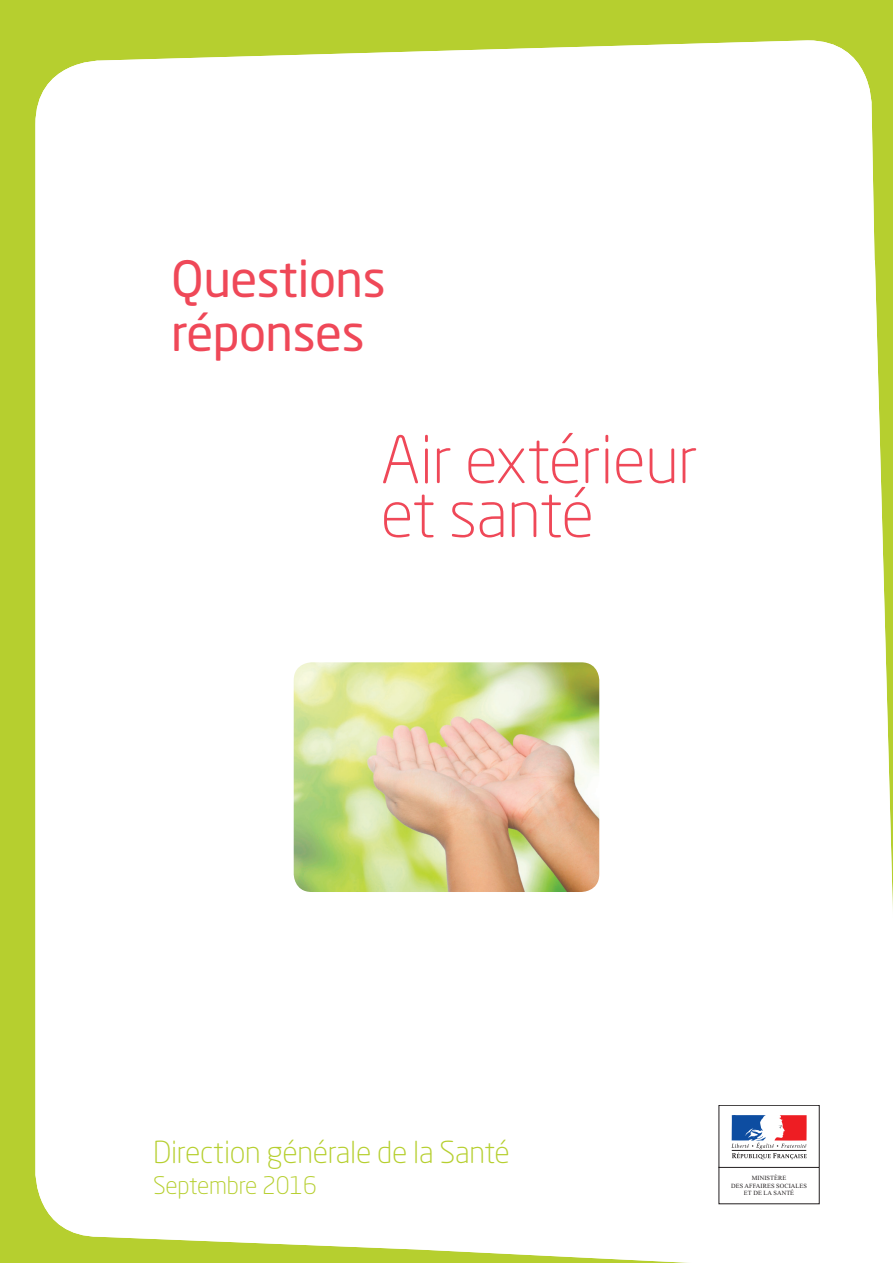
<style>
.page{position:relative;width:893px;height:1263px;background:#b6cf2f}
.page>*{position:absolute;margin:0;border:0;box-sizing:border-box;transform-origin:0 0}
.t1{font:300 64.5px/54px "Neo Sans Std";letter-spacing:-.01em;color:#ef4858}
.t2{font:49.5px/54px "Neo Sans Std";letter-spacing:-.01em;color:#ef4858}
.t3{font:300 30px "Neo Sans Std";letter-spacing:-.01em;color:#b6cf2f}
.t4{font:300 24px "Neo Sans Std";letter-spacing:-.01em;color:#b6cf2f}
.t5{font:6.3px/7.5px "Times New Roman";letter-spacing:.01em;color:#231f20;text-align:center}
</style>
<div class="page">
<div style="left:35px;top:40px;width:858px;height:1223px;background:#fff"></div>
<div style="left:719px;top:1167px;width:100px;height:37px;background:#fff"></div>
<div style="left:719px;top:1105px;width:100px;height:62px;background:#fff"></div>
<div style="left:719px;top:1105px;width:100px;height:63px;border:1px solid #231f20"></div>
<svg style="left:731px;top:1115px;width:76px;height:44px"></svg>
<img style="left:294px;top:662px;width:305px;height:230px">
<h2 class="t2" style="left:171px;top:251px;width:216px">Questions réponses</h2>
<h1 class="t1" style="left:381px;top:432px;width:319px">Air extérieur et santé</h1>
<h3 class="t3" style="left:153px;top:1134px;width:358px">Direction générale de la Santé</h3>
<h3 class="t4" style="left:153px;top:1171px;width:166px">Septembre 2016</h3>
<p class="t5" style="left:731px;top:1174px;width:77px">MINISTÈRE<br>DES AFFAIRES SOCIALES<br>ET DE LA SANTÉ</p>
</div>
